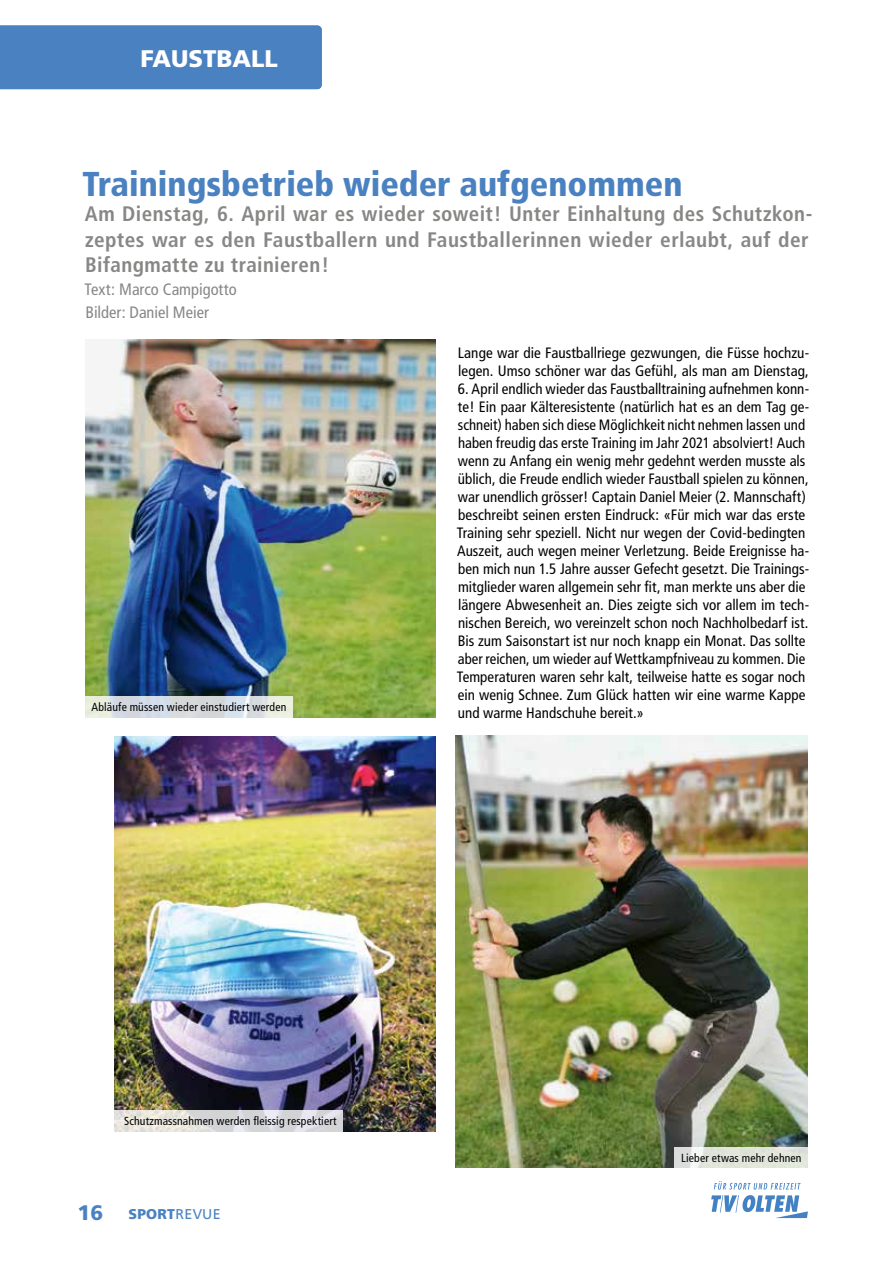
<style>
.page{position:relative;width:893px;height:1263px;background:#fff}
.page>*{position:absolute;margin:0;border:0;box-sizing:border-box;transform-origin:0 0}
.t1{font:900 condensed 34.5px "Frutiger";color:#4a81c1}
.t2{font:900 24px "Frutiger";color:#fff}
.t3{font:700 condensed 21px/25.5px "Frutiger";letter-spacing:.02em;color:#878786}
.t4{font:condensed 16.5px/22.5px "Frutiger";color:#878786}
.t5{font:condensed 15px/18px "Frutiger";letter-spacing:.005em;color:#000}
.t6{font:900 14.1px "Frutiger";letter-spacing:.01em;color:#4a81c1}
.t7{font:condensed 11.7px "Frutiger";letter-spacing:.015em;color:#000}
.s1{font-size:21px}
.s2{font-weight:400}
</style>
<div class="page">
<svg style="left:714px;top:1181px;width:87px;height:8px"></svg>
<svg style="left:711px;top:1195px;width:97px;height:23px"></svg>
<div style="left:0;top:26px;width:322px;height:63px;background:#4a81c1"></div>
<img style="left:85px;top:340px;width:351px;height:378px">
<img style="left:456px;top:736px;width:352px;height:431px">
<img style="left:115px;top:736px;width:321px;height:396px">
<svg style="left:85px;top:696px;width:208px;height:22px;background:#dae0e1"></svg>
<svg style="left:115px;top:1110px;width:228px;height:22px;background:#dedddd"></svg>
<svg style="left:675px;top:1147px;width:133px;height:21px;background:#e1e5dc"></svg>
<h2 class="t2" style="left:141px;top:44px;width:139px">FAUSTB LL</h2>
<h2 class="t2" style="left:174px;top:43px;width:79px">VARIA</h2>
<h2 class="t2" style="left:201px;top:44px;width:79px">VARIA</h2>
<h1 class="t1" style="left:82px;top:163px;width:602px">Trainingsbetrieb wieder aufgenommen</h1>
<h3 class="t3" style="left:85px;top:201px;width:729px">Am Dienstag, 6. April war es wieder soweit! Unter Einhaltung des Schutzkon&shy;zeptes war es den Faustballern und Faustballerinnen wieder erlaubt, auf der<br>Bifangmatte zu trainieren!</h3>
<p class="t4" style="left:85px;top:278px;width:154px">Text: Marco Campigotto<br>Bilder: Daniel Meier</p>
<p class="t5" style="left:458px;top:344px;width:353px">Lange war die Faustballriege gezwungen, die Füsse hochzu&shy;legen. Umso schöner war das Gefühl, als man am Dienstag,</p>
<p class="t5" style="left:457px;top:380px;width:354px">6. April endlich wieder das Faustballtraining aufnehmen konn&shy;te! Ein paar Kälteresistente (natürlich hat es an dem Tag ge&shy;schneit) haben sich diese Möglichkeit nicht nehmen lassen und haben freudig das erste Training im Jahr 2021 absolviert! Auch wenn zu Anfang ein wenig mehr gedehnt werden musste als üblich, die Freude endlich wieder Faustball spielen zu können, war unendlich grösser! Captain Daniel Meier (2. Mannschaft) beschreibt seinen ersten Eindruck: «Für mich war das erste Training sehr speziell. Nicht nur wegen der Covid-bedingten Auszeit, auch wegen meiner Verletzung. Beide Ereignisse ha&shy;ben mich nun 1.5 Jahre ausser Gefecht gesetzt. Die Trainings&shy;mitglieder waren allgemein sehr fit, man merkte uns aber die längere Abwesenheit an. Dies zeigte sich vor allem im tech&shy;nischen Bereich, wo vereinzelt schon noch Nachholbedarf ist.<br>Bis zum Saisonstart ist nur noch knapp ein Monat. Das sollte aber reichen, um wieder auf Wettkampfniveau zu kommen. Die Temperaturen waren sehr kalt, teilweise hatte es sogar noch ein wenig Schnee. Zum Glück hatten wir eine warme Kappe und warme Handschuhe bereit.»</p>
<p class="t7" style="left:91px;top:700px;width:196px">Abläufe müssen wieder einstudiert werden</p>
<p class="t7" style="left:124px;top:1114px;width:214px">Schutzmassnahmen werden fleissig respektiert</p>
<p class="t6" style="left:78px;top:1205px;width:145px"><span class="s1">16</span> SPORT<span class="s2">REVUE</span></p>
<p class="t7" style="left:681px;top:1151px;width:122px">Lieber etwas mehr dehnen</p>
</div>
